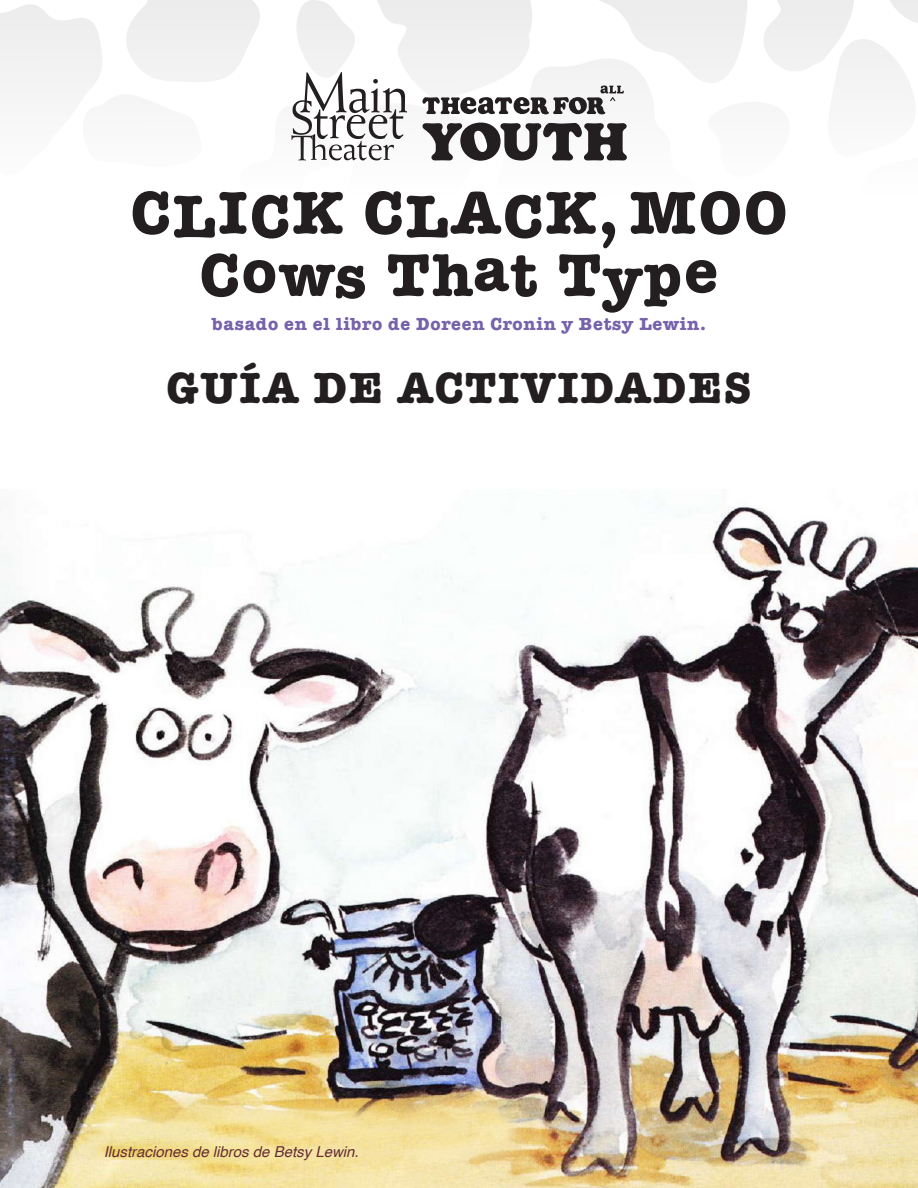
<style>
.page{position:relative;width:918px;height:1188px;background:#fff}
.page>*{position:absolute;margin:0;border:0;box-sizing:border-box;transform-origin:0 0}
.t1{font:700 62.1px "American Typewriter";letter-spacing:.04em;color:#231f20}
.t2{font:700 45px "American Typewriter";letter-spacing:.04em;color:#231f20}
.t3{font:700 18px "American Typewriter";letter-spacing:.04em;color:#7562ab}
.t4{font:italic 15px "Helvetica";color:#642e32}
</style>
<div class="page">
<svg style="left:0;top:0;width:918px;height:161px"></svg>
<img style="left:0;top:506px;width:918px;height:682px">
<svg style="left:423px;top:123px;width:204px;height:38px"></svg>
<svg style="left:422px;top:86px;width:202px;height:28px"></svg>
<svg style="left:291px;top:72px;width:116px;height:88px"></svg>
<p class="t1" style="left:131px;top:159px;width:658px">CLICK CLACK, MOO</p>
<p class="t1" style="left:200px;top:221px;width:520px">Cows That Type</p>
<p class="t3" style="left:212px;top:308px;width:496px">basado en el libro de Doreen Cronin y Betsy Lewin.</p>
<p class="t2" style="left:166px;top:349px;width:587px">GUÍA DE ACTIVIDADES</p>
<p class="t4" style="left:104px;top:1140px;width:257px">Ilustraciones de libros de Betsy Lewin.</p>
</div>
